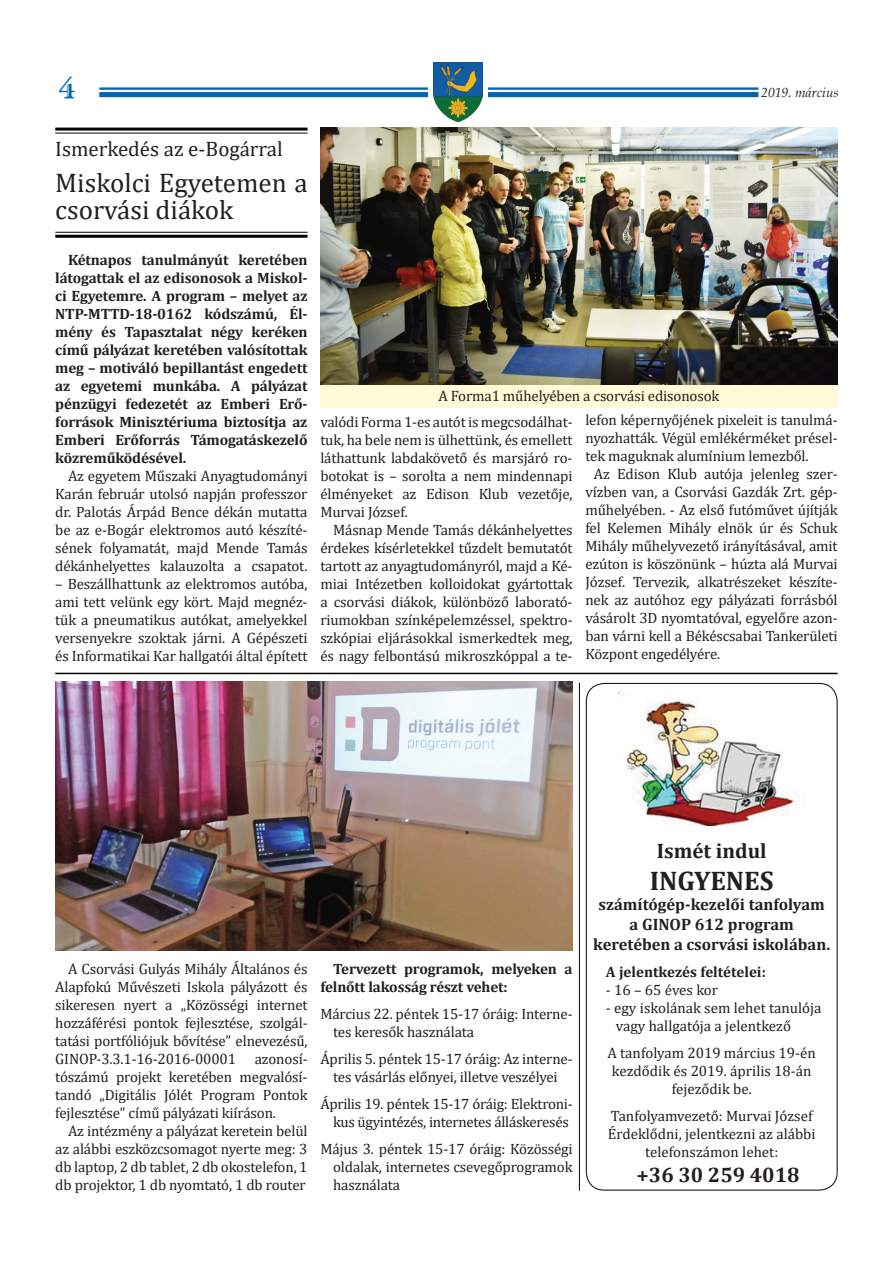
<style>
.page{position:relative;width:893px;height:1263px;background:#fff}
.page>*{position:absolute;margin:0;border:0;box-sizing:border-box;transform-origin:0 0}
.t1{font:27px/27px "Cambria";color:#231f20}
.t2{font:700 27px "Cambria";color:#231f20}
.t3{font:700 27px "Garamond Handtooled PFL";color:#0166b3}
.t4{font:21px "Cambria";color:#231f20}
.t5{font:700 21px "Cambria";color:#231f20}
.t6{font:700 16.5px/19.8px "Cambria";color:#231f20;text-align:center}
.t7{font:15px/18px "Cambria";letter-spacing:-.01em;color:#231f20;text-align:justify}
.t8{font:700 15px/18px "Cambria";letter-spacing:-.01em;color:#231f20;text-align:justify}
.t9{font:italic 13.5px "Book Antiqua";color:#231f20}
</style>
<div class="page">
<svg style="left:99px;top:87px;width:659px;height:11px;fill:#0166b3"></svg>
<hr style="left:79px;top:90px;width:791px;height:2px;background:#fff">
<div style="left:428px;top:67px;width:60px;height:45px;background:#fff"></div>
<img style="left:433px;top:62px;width:49px;height:59px">
<div style="left:320px;top:384px;width:518px;height:24px;background:#fffbd6"></div>
<hr style="left:55px;top:128px;width:253px;height:3px;background:#040503">
<hr style="left:55px;top:133px;width:253px;height:1px;background:#040503">
<hr style="left:55px;top:673px;width:783px;height:1px;background:#040503">
<img style="left:320px;top:128px;width:518px;height:256px">
<img style="left:55px;top:681px;width:518px;height:269px">
<hr style="left:55px;top:235px;width:253px;height:3px;background:#040503">
<hr style="left:55px;top:232px;width:253px;height:1px;background:#040503">
<hr style="left:579px;top:683px;width:1px;height:508px;background:#040503">
<div style="left:586px;top:683px;width:252px;height:508px;border:1px solid #201d1e;border-radius:18px"></div>
<img style="left:619px;top:692px;width:177px;height:134px">
<h1 class="t3" style="left:59px;top:73px;width:18px">4</h1>
<p class="t9" style="left:761px;top:83px;width:79px">2019. március</p>
<h2 class="t4" style="left:55px;top:136px;width:229px">Ismerkedés az e-Bogárral</h2>
<h1 class="t1" style="left:55px;top:169px;width:254px">Miskolci Egyetemen a csorvási diákok</h1>
<p class="t8" style="left:55px;top:250px;width:254px;text-indent:13px">Kétnapos tanulmányút keretében látogattak el az edisonosok a Miskol&shy;ci Egyetemre. A program – melyet az NTP-MTTD-18-0162 kódszámú, Él&shy;mény és Tapasztalat négy keréken című pályázat keretében valósítottak meg – motiváló bepillantást engedett az egyetemi munkába. A pályázat pénzügyi fedezetét az Emberi Erő&shy;források Minisztériuma biztosítja az Emberi Erőforrás Támogatáskezelő közreműködésével.</p>
<p class="t7" style="left:55px;top:466px;width:254px;text-indent:13px">Az egyetem Műszaki Anyagtudományi Karán február utolsó napján professzor dr. Palotás Árpád Bence dékán mutatta be az e-Bogár elektromos autó készíté&shy;sének folyamatát, majd Mende Tamás dékánhelyettes kalauzolta a csapatot.</p>
<p class="t7" style="left:55px;top:574px;width:254px">– Beszállhattunk az elektromos autóba, ami tett velünk egy kört. Majd megnéz&shy;tük a pneumatikus autókat, amelyekkel versenyekre szoktak járni. A Gépészeti és Informatikai Kar hallgatói által épített</p>
<p class="t7" style="left:585px;top:383px;width:254px;line-height:24.5px;text-indent:-147px">A Forma1 műhelyében a csorvási edisonosok<br>lefon képernyőjének pixeleit is tanulmá-</p>
<p class="t7" style="left:585px;top:429px;width:254px">nyozhatták. Végül emlékérméket présel-</p>
<p class="t7" style="left:585px;top:447px;width:225px">tek maguknak alumínium lemezből.</p>
<p class="t7" style="left:594px;top:465px;width:245px">Az Edison Klub autója jelenleg szer-</p>
<p class="t7" style="left:585px;top:483px;width:254px">vízben van, a Csorvási Gazdák Zrt. gép-</p>
<p class="t7" style="left:585px;top:501px;width:254px">műhelyében. - Az első futóművet újítják</p>
<p class="t7" style="left:585px;top:519px;width:254px">fel Kelemen Mihály elnök úr és Schuk</p>
<p class="t7" style="left:585px;top:537px;width:254px">Mihály műhelyvezető irányításával, amit</p>
<p class="t7" style="left:585px;top:555px;width:254px">ezúton is köszönünk – húzta alá Murvai</p>
<p class="t7" style="left:585px;top:573px;width:254px">József. Tervezik, alkatrészeket készíte-</p>
<p class="t7" style="left:585px;top:591px;width:254px">nek az autóhoz egy pályázati forrásból</p>
<p class="t7" style="left:585px;top:609px;width:254px">vásárolt 3D nyomtatóval, egyelőre azon-</p>
<p class="t7" style="left:585px;top:627px;width:254px">ban várni kell a Békéscsabai Tankerületi</p>
<p class="t7" style="left:585px;top:645px;width:136px">Központ engedélyére.</p>
<p class="t7" style="left:320px;top:412px;width:254px">valódi Forma 1-es autót is megcsodálhat&shy;tuk, ha bele nem is ülhettünk, és emellett láthattunk labdakövető és marsjáró ro&shy;botokat is – sorolta a nem mindennapi élményeket az Edison Klub vezetője, Murvai József.</p>
<p class="t7" style="left:320px;top:520px;width:254px;text-indent:13px">Másnap Mende Tamás dékánhelyettes érdekes kísérletekkel tűzdelt bemutatót tartott az anyagtudományról, majd a Ké&shy;miai Intézetben kolloidokat gyártottak a csorvási diákok, különböző laborató&shy;riumokban színképelemzéssel, spektro&shy;szkópiai eljárásokkal ismerkedtek meg, és nagy felbontású mikroszkóppal a te-</p>
<p class="t7" style="left:55px;top:960px;width:254px;text-indent:13px">A Csorvási Gulyás Mihály Általános és Alapfokú Művészeti Iskola pályázott és sikeresen nyert a „Közösségi internet hozzáférési pontok fejlesztése, szolgál&shy;tatási portfóliójuk bővítése” elnevezésű, GINOP-3.3.1-16-2016-00001 azonosí&shy;tószámú projekt keretében megvalósí&shy;tandó „Digitális Jólét Program Pontok fejlesztése” című pályázati kiíráson.</p>
<p class="t7" style="left:55px;top:1122px;width:254px;text-indent:13px">Az intézmény a pályázat keretein belül az alábbi eszközcsomagot nyerte meg: 3 db laptop, 2 db tablet, 2 db okostelefon, 1 db projektor, 1 db nyomtató, 1 db router</p>
<p class="t8" style="left:320px;top:959px;width:254px;text-indent:13px">Tervezett programok, melyeken a felnőtt lakosság részt vehet:</p>
<p class="t7" style="left:333px;top:1005px;width:241px;text-indent:-13px">Március 22. péntek 15-17 óráig: Interne&shy;tes keresők használata</p>
<p class="t7" style="left:320px;top:1050px;width:254px;text-align:center">Április 5. péntek 15-17 óráig: Az interne&shy;tes vásárlás előnyei, illetve veszélyei</p>
<p class="t7" style="left:320px;top:1095px;width:254px;text-align:center">Április 19. péntek 15-17 óráig: Elektroni&shy;kus ügyintézés, internetes álláskeresés</p>
<p class="t7" style="left:333px;top:1140px;width:241px;text-indent:-13px">Május 3. péntek 15-17 óráig: Közösségi oldalak, internetes csevegőprogramok használata</p>
<h2 class="t5" style="left:657px;top:836px;width:111px">Ismét indul</h2>
<h1 class="t2" style="left:650px;top:862px;width:126px">INGYENES</h1>
<p class="t6" style="left:593px;top:894px;width:239px">számítógép-kezelői tanfolyam a GINOP 612 program keretében a csorvási iskolában.</p>
<p class="t8" style="left:606px;top:962px;width:161px">A jelentkezés feltételei:</p>
<p class="t7" style="left:606px;top:980px;width:114px">- 16 – 65 éves kor</p>
<p class="t7" style="left:616px;top:998px;width:207px;text-indent:-10px">- egy iskolának sem lehet tanulója vagy hallgatója a jelentkező</p>
<p class="t7" style="left:608px;top:1043px;width:210px;text-align:center">A tanfolyam 2019 március 19-én kezdődik és 2019. április 18-án fejeződik be.</p>
<p class="t7" style="left:608px;top:1106px;width:209px;text-align:center">Tanfolyamvezető: Murvai József<br>Érdeklődni, jelentkezni az alábbi telefonszámon lehet:</p>
<h2 class="t5" style="left:636px;top:1160px;width:165px">+36 30 259 4018</h2>
</div>
